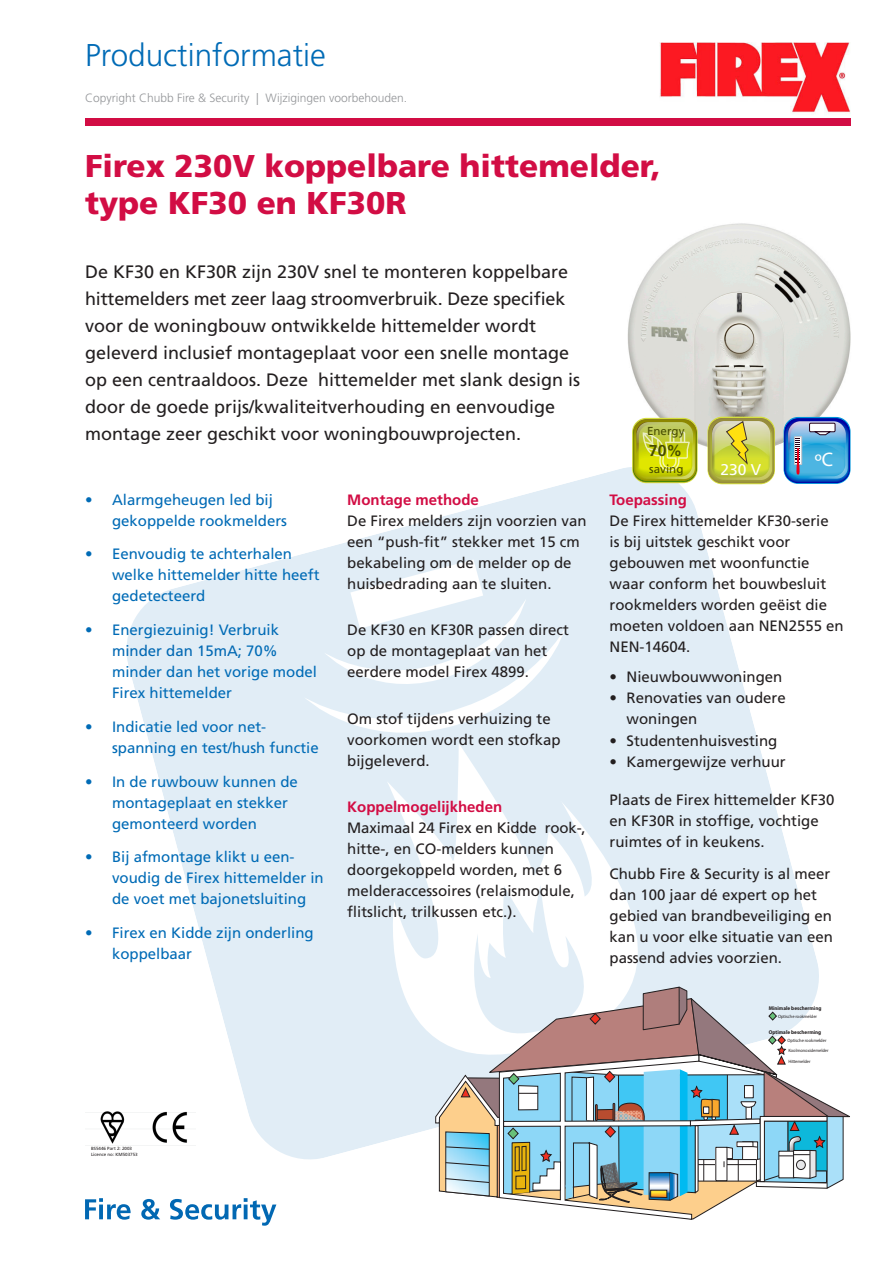
<style>
.page{position:relative;width:893px;height:1263px;background:#fff}
.page>*{position:absolute;margin:0;border:0;box-sizing:border-box;transform-origin:0 0}
._2a__Titel{font:900 31.5px/37.8px "Frutiger";color:#d20d44}
.t1{font:300 31.5px "Frutiger";color:#006bb6}
.t2{font:19.65px "Myriad Pro";color:#feffff}
._3__Inleiding{font:18px/27px "Frutiger";color:#231f20}
.t3{font:700 15.75px "Frutiger";color:#484d00}
.t4{font:15.6px "Frutiger";color:#fff}
._5c__Tussenkop_comme{font:15px/21px "Frutiger";color:#231f20}
.t5{font:15px/21px "Frutiger";color:#006bb6}
._1__Documentinformat{font:300 12px "Frutiger";color:#939598}
.t6{font:11.55px "Frutiger";color:#484d00}
.t7{font:700 5.4px "Myriad Pro";color:#231f20;scale:.95 1}
.t8{font:4.65px "Myriad Pro";color:#231f20;scale:.95 1}
._5a__Tekst{font:4.5px/6px "Frutiger";color:#231f20}
.s1{color:#0168b3}
.s2{font-weight:700;color:#d20d44}
</style>
<div class="page">
<div style="left:85px;top:119px;width:765px;height:7px;background:#d20d44"></div>
<svg style="left:85px;top:1198px;width:46px;height:22px"></svg>
<svg style="left:141px;top:1199px;width:19px;height:21px"></svg>
<svg style="left:170px;top:1198px;width:106px;height:28px"></svg>
<img style="left:660px;top:43px;width:190px;height:71px">
<svg style="left:126px;top:460px;width:671px;height:700px;fill:#e1edf6"></svg>
<svg style="left:369px;top:743px;width:380px;height:348px;fill:#e1edf6"></svg>
<svg style="left:304px;top:559px;width:262px;height:192px"></svg>
<img style="left:628px;top:223px;width:223px;height:228px">
<img style="left:85px;top:1101px;width:110px;height:45px">
<div style="left:707px;top:417px;width:68px;height:67px;border:1px solid #d5df3e;border-radius:14px"></div>
<div style="left:708px;top:419px;width:66px;height:64px;background:#968c3e;border-radius:14px"></div>
<div style="left:709px;top:420px;width:65px;height:63px;background:#9c963a;border-radius:14px"></div>
<svg style="left:709px;top:421px;width:64px;height:60px;background:#c8ca53"></svg>
<div style="left:784px;top:417px;width:66px;height:67px;border:1px solid #0094da;border-radius:14px"></div>
<svg style="left:784px;top:419px;width:66px;height:64px"></svg>
<svg style="left:785px;top:420px;width:65px;height:63px"></svg>
<svg style="left:786px;top:421px;width:63px;height:60px;background:#5ba2d2"></svg>
<div style="left:632px;top:418px;width:66px;height:65px;border:1px solid #d5df3e;border-radius:14px"></div>
<div style="left:633px;top:420px;width:63px;height:59px;background:#8d8700;border-radius:13px"></div>
<svg style="left:634px;top:422px;width:62px;height:58px;background:#c7ce32"></svg>
<svg style="left:435px;top:885px;width:415px;height:335px"></svg>
<h1 class="t1" style="left:85px;top:37px;width:242px">Productinformatie</h1>
<p class="_1__Documentinformat" style="left:85px;top:91px;width:324px">Copyright Chubb Fire &amp; Security | Wijzigingen voorbehouden.</p>
<p class="_2a__Titel" style="left:85px;top:147px;width:577px">Firex 230V koppelbare hittemelder, type KF30 en KF30R</p>
<p class="_3__Inleiding" style="left:85px;top:259px;width:497px">De KF30 en KF30R zijn 230V snel te monteren koppelbare hittemelders met zeer laag stroomverbruik. Deze specifiek voor de woningbouw ontwikkelde hittemelder wordt geleverd inclusief montageplaat voor een snelle montage op een centraaldoos. Deze hittemelder met slank design is door de goede prijs/kwaliteitverhouding en eenvoudige montage zeer geschikt voor woningbouwprojecten.</p>
<p class="t6" style="left:647px;top:424px;width:39px">Energy</p>
<p class="t6" style="left:649px;top:463px;width:36px">saving</p>
<p class="t3" style="left:649px;top:442px;width:35px">70%</p>
<p class="t4" style="left:721px;top:460px;width:42px">230 V</p>
<p class="t2" style="left:815px;top:447px;width:20px">ºC</p>
<p class="t5" style="left:112px;top:489px;width:177px;text-indent:-27px">• Alarmgeheugen led bij gekoppelde rookmelders</p>
<p class="t5" style="left:112px;top:544px;width:209px;text-indent:-27px">• Eenvoudig te achterhalen welke hittemelder hitte heeft gedetecteerd</p>
<p class="t5" style="left:112px;top:619px;width:207px;text-indent:-27px">• Energiezuinig! Verbruik <span class="s1">minder dan 15mA;</span> 70% minder dan het vorige model<br>Firex hittemelder</p>
<p class="t5" style="left:112px;top:716px;width:208px;text-indent:-27px">• Indicatie led voor net&shy;spanning en test/hush functie</p>
<p class="t5" style="left:112px;top:771px;width:187px;text-indent:-27px">• In de ruwbouw kunnen de montageplaat en stekker gemonteerd worden</p>
<p class="t5" style="left:112px;top:847px;width:213px;text-indent:-27px">• Bij afmontage klikt u een&shy;voudig de Firex hittemelder in de voet met bajonetsluiting</p>
<p class="t5" style="left:112px;top:922px;width:203px;text-indent:-27px">• Firex en Kidde zijn onderling koppelbaar</p>
<p class="_5c__Tussenkop_comme" style="left:347px;top:489px;width:241px"><span class="s2">Montage methode<br></span>De Firex melders zijn voorzien van een “push-fit” stekker met 15 cm bekabeling om de melder op de huisbedrading aan te sluiten.</p>
<p class="_5c__Tussenkop_comme" style="left:347px;top:619px;width:223px">De KF30 en KF30R passen direct op de montageplaat van het eerdere model Firex 4899.</p>
<p class="_5c__Tussenkop_comme" style="left:347px;top:708px;width:215px">Om stof tijdens verhuizing te voorkomen wordt een stofkap bijgeleverd.</p>
<p class="_5c__Tussenkop_comme" style="left:347px;top:796px;width:240px"><span class="s2">Koppelmogelijkheden<br></span>Maximaal 24 Firex en Kidde rook-, hitte-, en CO-melders kunnen doorgekoppeld worden, met 6 melderaccessoires (relaismodule, flitslicht, trilkussen etc.).</p>
<p class="_5c__Tussenkop_comme" style="left:609px;top:489px;width:236px"><span class="s2">Toepassing<br></span>De Firex hittemelder KF30-serie<br>is bij uitstek geschikt voor gebouwen met woonfunctie waar conform het bouwbesluit rookmelders worden geëist die moeten voldoen aan NEN2555 en<br>NEN-14604.</p>
<p class="_5c__Tussenkop_comme" style="left:609px;top:666px;width:174px">• Nieuwbouwwoningen</p>
<p class="_5c__Tussenkop_comme" style="left:626px;top:687px;width:161px;text-indent:-17px">• Renovaties van oudere woningen</p>
<p class="_5c__Tussenkop_comme" style="left:609px;top:730px;width:169px">• Studentenhuisvesting</p>
<p class="_5c__Tussenkop_comme" style="left:609px;top:751px;width:178px">• Kamergewijze verhuur</p>
<p class="_5c__Tussenkop_comme" style="left:609px;top:789px;width:227px">Plaats de Firex hittemelder KF30 en KF30R in stoffige, vochtige ruimtes of in keukens.</p>
<p class="_5c__Tussenkop_comme" style="left:609px;top:863px;width:225px">Chubb Fire &amp; Security is al meer dan 100 jaar dé expert op het gebied van brandbeveiliging en kan u voor elke situatie van een passend advies voorzien.</p>
<p class="t7" style="left:769px;top:1004px;width:57px">Minimale bescherming</p>
<p class="t8" style="left:778px;top:1013px;width:43px">Optische rookmelder</p>
<p class="t7" style="left:769px;top:1029px;width:57px">Optimale bescherming</p>
<p class="t8" style="left:787px;top:1037px;width:43px">Optische rookmelder</p>
<p class="t8" style="left:788px;top:1048px;width:44px">Koolmonoxidemelder</p>
<p class="t8" style="left:788px;top:1058px;width:25px">Hittemelder</p>
<p class="_5a__Tekst" style="left:91px;top:1146px;width:48px">BS5446 Part 2: 2003<br>Licence no: KM503753</p>
</div>
